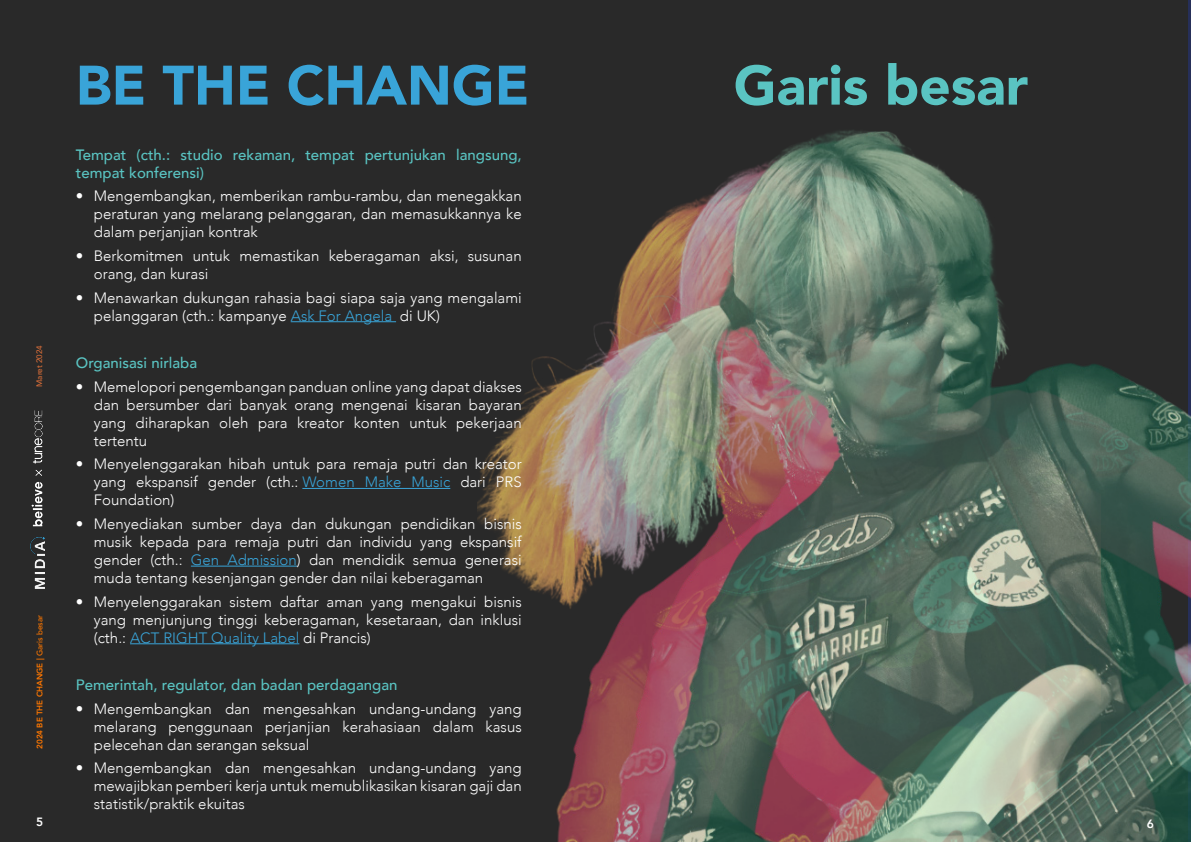
<style>
.page{position:relative;width:1191px;height:842px;background:#292929}
.page>*{position:absolute;margin:0;border:0;box-sizing:border-box;transform-origin:0 0}
.t1{font:900 55px "Avenir";color:#39a4d8}
.t2{font:900 55px "Avenir";color:#5ac4c2}
.t3{font:300 15px/18px "Avenir";color:#fff;text-align:justify}
.t4{font:500 15px/18px "Avenir";color:#5ac4c2}
.t5{font:800 12px "Avenir";color:#fff}
.t6{font:800 8px "Avenir";color:#f70}
.t7{font:500 8px "Avenir";color:#d86d38}
.s1{font-weight:500}
.s2{color:#39a4d8}
</style>
<div class="page">
<img style="left:478px;top:130px;width:62px;height:712px">
<img style="left:540px;top:123px;width:651px;height:719px">
<img style="left:593px;top:124px;width:598px;height:718px">
<img style="left:30px;top:538px;width:15px;height:50px">
<img style="left:29px;top:407px;width:18px;height:123px">
<hr style="left:291px;top:321px;width:105px;height:1px;background:#39a4d8">
<hr style="left:302px;top:488px;width:148px;height:1px;background:#39a4d8">
<hr style="left:191px;top:566px;width:106px;height:1px;background:#39a4d8">
<hr style="left:130px;top:643px;width:169px;height:1px;background:#39a4d8">
<p class="t7" style="left:32px;top:387px;width:43px;rotate:-90deg">Maret 2024</p>
<p class="t6" style="left:34px;top:749px;width:135px;rotate:-90deg">2024 BE THE CHANGE | <span class="s1">Garis besar</span></p>
<h1 class="t1" style="left:76px;top:38px;width:455px">BE THE CHANGE</h1>
<h1 class="t2" style="left:733px;top:38px;width:296px">Garis besar</h1>
<p class="t4" style="left:76px;top:145px;width:447px">Tempat (cth.: studio rekaman, tempat pertunjukan langsung, tempat konferensi)</p>
<p class="t3" style="left:94px;top:187px;width:429px;text-indent:-18px">• Mengembangkan, memberikan rambu-rambu, dan menegakkan peraturan yang melarang pelanggaran, dan memasukkannya ke dalam perjanjian kontrak</p>
<p class="t3" style="left:94px;top:247px;width:429px;text-indent:-18px">• Berkomitmen untuk memastikan keberagaman aksi, susunan orang, dan kurasi</p>
<p class="t3" style="left:94px;top:288px;width:429px;text-indent:-18px">• Menawarkan dukungan rahasia bagi siapa saja yang mengalami pelanggaran (cth.: kampanye <span class="s2">Ask For Angela</span> di UK)</p>
<p class="t4" style="left:76px;top:353px;width:123px">Organisasi nirlaba</p>
<p class="t3" style="left:94px;top:377px;width:429px;text-indent:-18px">• Memelopori pengembangan panduan online yang dapat diakses dan bersumber dari banyak orang mengenai kisaran bayaran yang diharapkan oleh para kreator konten untuk pekerjaan tertentu</p>
<p class="t3" style="left:94px;top:455px;width:429px;text-indent:-18px">• Menyelenggarakan hibah untuk para remaja putri dan kreator yang ekspansif gender (cth.: <span class="s2">Women Make Music</span> dari PRS Foundation)</p>
<p class="t3" style="left:94px;top:515px;width:429px;text-indent:-18px">• Menyediakan sumber daya dan dukungan pendidikan bisnis musik kepada para remaja putri dan individu yang ekspansif gender (cth.: <span class="s2">Gen Admission</span>) dan mendidik semua generasi muda tentang kesenjangan gender dan nilai keberagaman</p>
<p class="t3" style="left:94px;top:592px;width:429px;text-indent:-18px">• Menyelenggarakan sistem daftar aman yang mengakui bisnis yang menjunjung tinggi keberagaman, kesetaraan, dan inklusi (cth.: <span class="s2">ACT RIGHT Quality Label</span> di Prancis)</p>
<p class="t4" style="left:76px;top:675px;width:323px">Pemerintah, regulator, dan badan perdagangan</p>
<p class="t3" style="left:94px;top:699px;width:429px;text-indent:-18px">• Mengembangkan dan mengesahkan undang-undang yang melarang penggunaan perjanjian kerahasiaan dalam kasus pelecehan dan serangan seksual</p>
<p class="t3" style="left:94px;top:759px;width:429px;text-indent:-18px">• Mengembangkan dan mengesahkan undang-undang yang mewajibkan pemberi kerja untuk memublikasikan kisaran gaji dan statistik/praktik ekuitas</p>
<p class="t5" style="left:36px;top:812px;width:9px">5</p>
<p class="t5" style="left:1147px;top:815px;width:9px">6</p>
</div>
